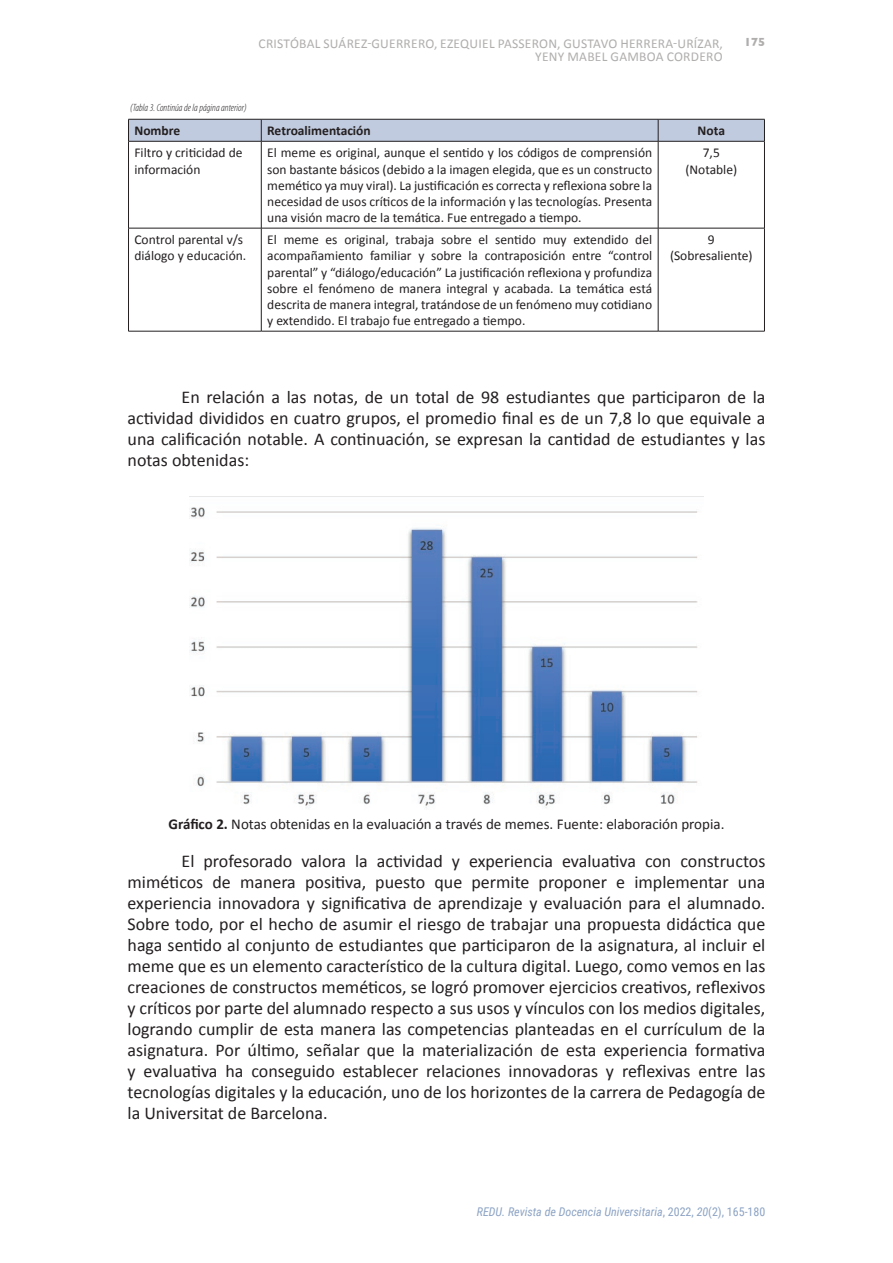
<style>
.page{position:relative;width:893px;height:1263px;background:#fff}
.page>*{position:absolute;margin:0;border:0;box-sizing:border-box;transform-origin:0 0}
.REDU_TXTGRAL{font:18px/21px "Calibri";color:#231f20;text-align:justify}
.REDU_IMG_TIT{font:15px "Calibri";color:#231f20}
.REDU_TXT_TABLA{font:13.5px/16.2px "Calibri";color:#231f20}
.t1{font:13.5px/13.5px "Calibri";letter-spacing:.02em;color:#b0aead;text-align:right}
.REDU_TXT_TABLA-2{font:700 13.5px "Calibri";color:#231f20}
.t2{font:italic 12px "Roboto Condensed";color:#8ca3c4}
.t3{font:700 12px "Gill Sans";color:#b0aead}
.LYT_TXT_TABLA{font:italic 300 condensed 10.5px "Myriad Pro";color:#231f20}
.s1{font-weight:700}
.s2{font-style:normal}
</style>
<div class="page">
<hr style="left:261px;top:141px;width:1px;height:87px;background:#231f20">
<hr style="left:658px;top:141px;width:1px;height:87px;background:#231f20">
<hr style="left:128px;top:228px;width:133px;height:1px;background:#231f20">
<hr style="left:261px;top:228px;width:397px;height:1px;background:#231f20">
<hr style="left:261px;top:228px;width:1px;height:103px;background:#231f20">
<hr style="left:658px;top:228px;width:107px;height:1px;background:#231f20">
<hr style="left:658px;top:228px;width:1px;height:103px;background:#231f20">
<hr style="left:128px;top:141px;width:1px;height:87px;background:#231f20">
<hr style="left:764px;top:141px;width:1px;height:87px;background:#231f20">
<hr style="left:128px;top:228px;width:1px;height:103px;background:#231f20">
<hr style="left:764px;top:228px;width:1px;height:103px;background:#231f20">
<hr style="left:128px;top:331px;width:133px;height:1px;background:#231f20">
<hr style="left:261px;top:331px;width:397px;height:1px;background:#231f20">
<hr style="left:658px;top:331px;width:107px;height:1px;background:#231f20">
<svg style="left:128px;top:119px;width:637px;height:22px;background:#b9c2d5"></svg>
<hr style="left:128px;top:141px;width:133px;height:1px;background:#231f20">
<hr style="left:261px;top:141px;width:397px;height:1px;background:#231f20">
<hr style="left:658px;top:141px;width:107px;height:1px;background:#231f20">
<img style="left:189px;top:496px;width:515px;height:312px">
<p class="t1" style="left:259px;top:36px;width:466px">CRISTÓBAL SUÁREZ-GUERRERO, EZEQUIEL PASSERON, GUSTAVO HERRERA-URÍZAR,<br>YENY MABEL GAMBOA CORDERO</p>
<p class="t3" style="left:744px;top:32px;width:23px">175</p>
<p class="LYT_TXT_TABLA" style="left:130px;top:101px;width:118px">(Tabla 3. Continúa de la página anterior)</p>
<p class="REDU_TXT_TABLA-2" style="left:134px;top:122px;width:47px">Nombre</p>
<p class="REDU_TXT_TABLA-2" style="left:267px;top:122px;width:105px">Retroalimentación</p>
<p class="REDU_TXT_TABLA-2" style="left:698px;top:122px;width:29px">Nota</p>
<p class="REDU_TXT_TABLA" style="left:134px;top:145px;width:110px">Filtro y criticidad de información</p>
<p class="REDU_TXT_TABLA" style="left:267px;top:145px;width:386px;text-align:justify">El meme es original, aunque el sentido y los códigos de comprensión son bastante básicos (debido a la imagen elegida, que es un constructo memético ya muy viral). La justificación es correcta y reflexiona sobre la necesidad de usos críticos de la información y las tecnologías. Presenta una visión macro de la temática. Fue entregado a tiempo.</p>
<p class="REDU_TXT_TABLA" style="left:685px;top:145px;width:53px;text-align:center">7,5 (Notable)</p>
<p class="REDU_TXT_TABLA" style="left:134px;top:232px;width:113px">Control parental v/s diálogo y educación.</p>
<p class="REDU_TXT_TABLA" style="left:267px;top:232px;width:386px;text-align:justify">El meme es original, trabaja sobre el sentido muy extendido del acompañamiento familiar y sobre la contraposición entre “control parental” y “diálogo/educación” La justificación reflexiona y profundiza sobre el fenómeno de manera integral y acabada. La temática está descrita de manera integral, tratándose de un fenómeno muy cotidiano y extendido. El trabajo fue entregado a tiempo.</p>
<p class="REDU_TXT_TABLA" style="left:670px;top:232px;width:84px;text-align:center">9 (Sobresaliente)</p>
<p class="REDU_TXTGRAL" style="left:128px;top:386px;width:639px;text-indent:54px">En relación a las notas, de un total de 98 estudiantes que participaron de la actividad divididos en cuatro grupos, el promedio final es de un 7,8 lo que equivale a una calificación notable. A continuación, se expresan la cantidad de estudiantes y las notas obtenidas:</p>
<p class="REDU_IMG_TIT" style="left:168px;top:814px;width:557px"><span class="s1">Gráfico 2.</span> Notas obtenidas en la evaluación a través de memes. Fuente: elaboración propia.</p>
<p class="REDU_TXTGRAL" style="left:128px;top:851px;width:639px;text-indent:54px">El profesorado valora la actividad y experiencia evaluativa con constructos miméticos de manera positiva, puesto que permite proponer e implementar una experiencia innovadora y significativa de aprendizaje y evaluación para el alumnado.<br>Sobre todo, por el hecho de asumir el riesgo de trabajar una propuesta didáctica que haga sentido al conjunto de estudiantes que participaron de la asignatura, al incluir el meme que es un elemento característico de la cultura digital. Luego, como vemos en las creaciones de constructos meméticos, se logró promover ejercicios creativos, reflexivos y críticos por parte del alumnado respecto a sus usos y vínculos con los medios digitales, logrando cumplir de esta manera las competencias planteadas en el currículum de la asignatura. Por último, señalar que la materialización de esta experiencia formativa y evaluativa ha conseguido establecer relaciones innovadoras y reflexivas entre las tecnologías digitales y la educación, uno de los horizontes de la carrera de Pedagogía de la Universitat de Barcelona.</p>
<p class="t2" style="left:477px;top:1204px;width:290px">REDU. Revista de Docencia Universitaria<span class="s2">, 2022,</span> 20<span class="s2">(2), 165-180</span></p>
</div>
